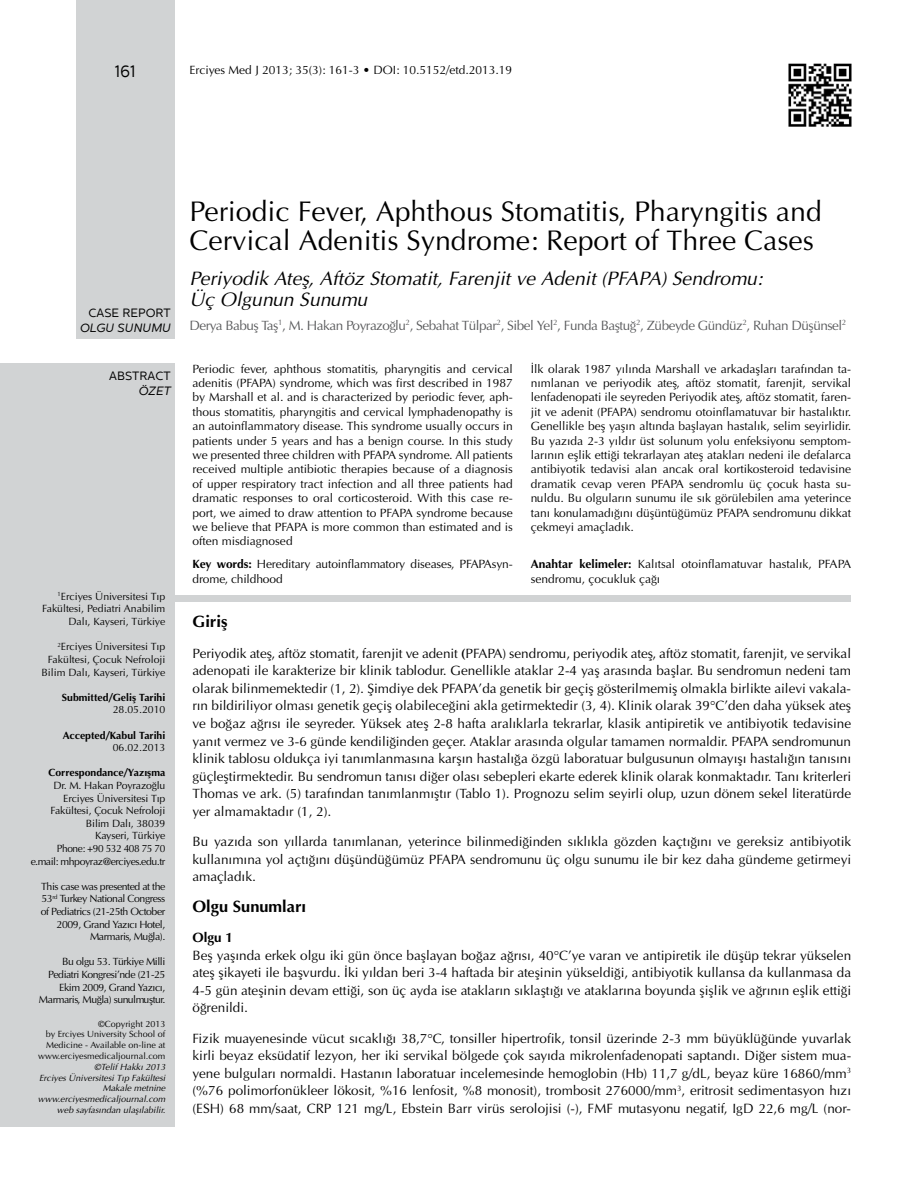
<style>
.page{position:relative;width:915px;height:1191px;background:#fff}
.page>*{position:absolute;margin:0;border:0;box-sizing:border-box;transform-origin:0 0}
.t1{font:28.5px/28.5px "Optima Normal Tr";color:#000}
.t2{font:19.5px/21px "Optima Italic Tr";color:#000}
.t3{font:16.5px "Optima Bold Tr";color:#000}
.t4{font:16.5px "Centrale Sans";color:#000}
.t5{font:13.5px/17.5px "Optima Normal Tr";color:#000;text-align:justify}
.t6{font:13.5px "Optima Normal Tr";letter-spacing:-.035em;color:#58595b}
.t7{font:13.5px "Optima Bold Tr";color:#000}
.t8{font:12px/14.4px "Optima Normal Tr";color:#000;text-align:justify}
.t9{font:12px "Centrale Sans";color:#000}
.t10{font:italic 12px "Centrale Sans";color:#000}
.t11{font:10.5px/12.6px "Optima Normal Tr";letter-spacing:-.03em;color:#000;text-align:right}
.t12{font:10.5px/12.6px "Optima Normal Tr";letter-spacing:-.01em;color:#000;text-align:right}
.t13{font:10.5px/12.6px "Optima Normal Tr";color:#000;text-align:right}
.t14{font:10.5px "Optima Bold Tr";color:#000}
.t15{font:9px/10.8px "Optima Italic Tr";color:#000;text-align:right}
.t16{font:9px/10.8px "Optima Normal Tr";color:#000;text-align:right}
.s1{font-family:"Optima Bold Tr"}
</style>
<div class="page">
<div style="left:76px;top:0;width:98px;height:338px;background:#d1d3d4"></div>
<div style="left:0;top:364px;width:174px;height:763px;background:#d1d3d4"></div>
<div style="left:174px;top:595px;width:676px;height:7px;background:#d1d3d4"></div>
<img style="left:788px;top:63px;width:64px;height:64px">
<p class="t4" style="left:115px;top:62px;width:23px">161</p>
<p class="t8" style="left:189px;top:62px;width:324px">Erciyes Med J 2013; 35(3): 161-3 • DOI: 10.5152/etd.2013.19</p>
<p class="t9" style="left:88px;top:306px;width:84px">CASE REPORT</p>
<p class="t10" style="left:80px;top:321px;width:92px">OLGU SUNUMU</p>
<p class="t9" style="left:109px;top:369px;width:63px">ABSTRACT</p>
<p class="t10" style="left:138px;top:384px;width:34px">ÖZET</p>
<p class="t13" style="left:42px;top:590px;width:125px"><sup>1</sup>Erciyes Üniversitesi Tıp<br>Fakültesi, Pediatri Anabilim<br>Dalı, Kayseri, Türkiye</p>
<p class="t13" style="left:41px;top:640px;width:125px"><sup>2</sup>Erciyes Üniversitesi Tıp<br>Fakültesi, Çocuk Nefroloji<br>Bilim Dalı, Kayseri, Türkiye</p>
<p class="t14" style="left:62px;top:690px;width:105px">Submitted/Geliş Tarihi</p>
<p class="t11" style="left:113px;top:703px;width:54px">28.05.2010</p>
<p class="t14" style="left:63px;top:728px;width:104px">Accepted/Kabul Tarihi</p>
<p class="t11" style="left:113px;top:741px;width:54px">06.02.2013</p>
<p class="t14" style="left:48px;top:766px;width:118px">Correspondance/Yazışma</p>
<p class="t12" style="left:31px;top:779px;width:136px">Dr. M. Hakan Poyrazoğlu<br>Erciyes Üniversitesi Tıp<br>Fakültesi, Çocuk Nefroloji<br>Bilim Dalı, 38039<br>Kayseri, Türkiye<br>Phone: +90 532 408 75 70 e.mail: mhpoyraz@erciyes.edu.tr</p>
<p class="t11" style="left:41px;top:880px;width:126px">This case was presented at the<br>53<sup>rd</sup> Turkey National Congress of Pediatrics (21-25th October<br>2009, Grand Yazıcı Hotel,<br>Marmaris, Muğla).</p>
<p class="t11" style="left:39px;top:955px;width:128px">Bu olgu 53. Türkiye Milli<br>Pediatri Kongresi’nde (21-25<br>Ekim 2009, Grand Yazıcı,<br>Marmaris, Muğla) sunulmuştur.</p>
<p class="t16" style="left:38px;top:1018px;width:129px">©Copyright 2013<br>by Erciyes University School of<br>Medicine - Available on-line at www.erciyesmedicaljournal.com</p>
<p class="t15" style="left:38px;top:1061px;width:129px">©Telif Hakkı 2013<br>Erciyes Üniversitesi Tıp Fakültesi<br>Makale metnine www.erciyesmedicaljournal.com web sayfasından ulaşılabilir.</p>
<h1 class="t1" style="left:189px;top:197px;width:633px">Periodic Fever, Aphthous Stomatitis, Pharyngitis and<br>Cervical Adenitis Syndrome: Report of Three Cases</h1>
<h2 class="t2" style="left:189px;top:268px;width:574px">Periyodik Ateş, Aftöz Stomatit, Farenjit ve Adenit (PFAPA) Sendromu:<br>Üç Olgunun Sunumu</h2>
<p class="t6" style="left:189px;top:317px;width:658px">Derya Babuş Taş<sup>1</sup>, M. Hakan Poyrazoğlu<sup>2</sup>, Sebahat Tülpar<sup>2</sup>, Sibel Yel<sup>2</sup>, Funda Baştuğ<sup>2</sup>, Zübeyde Gündüz<sup>2</sup>, Ruhan Düşünsel<sup>2</sup></p>
<p class="t8" style="left:192px;top:361px;width:321px">Periodic fever, aphthous stomatitis, pharyngitis and cervical adenitis (PFAPA) syndrome, which was first described in 1987 by Marshall et al. and is characterized by periodic fever, aph&shy;thous stomatitis, pharyngitis and cervical lymphadenopathy is an autoinflammatory disease. This syndrome usually occurs in patients under 5 years and has a benign course. In this study we presented three children with PFAPA syndrome. All patients received multiple antibiotic therapies because of a diagnosis of upper respiratory tract infection and all three patients had dramatic responses to oral corticosteroid. With this case re&shy;port, we aimed to draw attention to PFAPA syndrome because we believe that PFAPA is more common than estimated and is often misdiagnosed</p>
<p class="t8" style="left:192px;top:557px;width:321px"><span class="s1">Key words:</span> Hereditary autoinflammatory diseases, PFAPAsyn&shy;drome, childhood</p>
<p class="t8" style="left:530px;top:361px;width:321px">İlk olarak 1987 yılında Marshall ve arkadaşları tarafından ta&shy;nımlanan ve periyodik ateş, aftöz stomatit, farenjit, servikal lenfadenopati ile seyreden Periyodik ateş, aftöz stomatit, faren&shy;jit ve adenit (PFAPA) sendromu otoinflamatuvar bir hastalıktır.<br>Genellikle beş yaşın altında başlayan hastalık, selim seyirlidir.<br>Bu yazıda 2-3 yıldır üst solunum yolu enfeksiyonu semptom&shy;larının eşlik ettiği tekrarlayan ateş atakları nedeni ile defalarca antibiyotik tedavisi alan ancak oral kortikosteroid tedavisine dramatik cevap veren PFAPA sendromlu üç çocuk hasta su&shy;nuldu. Bu olguların sunumu ile sık görülebilen ama yeterince tanı konulamadığını düşüntüğümüz PFAPA sendromunu dikkat çekmeyi amaçladık.</p>
<p class="t8" style="left:530px;top:557px;width:321px"><span class="s1">Anahtar kelimeler:</span> Kalıtsal otoinflamatuvar hastalık, PFAPA sendromu, çocukluk çağı</p>
<p class="t3" style="left:192px;top:611px;width:36px">Giriş</p>
<p class="t5" style="left:192px;top:644px;width:660px">Periyodik ateş, aftöz stomatit, farenjit ve adenit <span class="s1">(</span>PFAPA) sendromu, periyodik ateş, aftöz stomatit, farenjit, ve servikal adenopati ile karakterize bir klinik tablodur. Genellikle ataklar 2-4 yaş arasında başlar. Bu sendromun nedeni tam olarak bilinmemektedir (1, 2). Şimdiye dek PFAPA’da genetik bir geçiş gösterilmemiş olmakla birlikte ailevi vakala&shy;rın bildiriliyor olması genetik geçiş olabileceğini akla getirmektedir (3, 4). Klinik olarak 39°C’den daha yüksek ateş ve boğaz ağrısı ile seyreder. Yüksek ateş 2-8 hafta aralıklarla tekrarlar, klasik antipiretik ve antibiyotik tedavisine yanıt vermez ve 3-6 günde kendiliğinden geçer. Ataklar arasında olgular tamamen normaldir. PFAPA sendromunun klinik tablosu oldukça iyi tanımlanmasına karşın hastalığa özgü laboratuar bulgusunun olmayışı hastalığın tanısını güçleştirmektedir. Bu sendromun tanısı diğer olası sebepleri ekarte ederek klinik olarak konmaktadır. Tanı kriterleri Thomas ve ark. (5) tarafından tanımlanmıştır (Tablo 1). Prognozu selim seyirli olup, uzun dönem sekel literatürde yer almamaktadır (1, 2).</p>
<p class="t5" style="left:192px;top:833px;width:660px">Bu yazıda son yıllarda tanımlanan, yeterince bilinmediğinden sıklıkla gözden kaçtığını ve gereksiz antibiyotik kullanımına yol açtığını düşündüğümüz PFAPA sendromunu üç olgu sunumu ile bir kez daha gündeme getirmeyi amaçladık.</p>
<p class="t3" style="left:192px;top:896px;width:115px">Olgu Sunumları</p>
<p class="t7" style="left:192px;top:929px;width:42px">Olgu 1</p>
<p class="t5" style="left:192px;top:946px;width:660px">Beş yaşında erkek olgu iki gün önce başlayan boğaz ağrısı, 40°C’ye varan ve antipiretik ile düşüp tekrar yükselen ateş şikayeti ile başvurdu. İki yıldan beri 3-4 haftada bir ateşinin yükseldiği, antibiyotik kullansa da kullanmasa da 4-5 gün ateşinin devam ettiği, son üç ayda ise atakların sıklaştığı ve ataklarına boyunda şişlik ve ağrının eşlik ettiği öğrenildi.</p>
<p class="t5" style="left:192px;top:1029px;width:660px">Fizik muayenesinde vücut sıcaklığı 38,7°C, tonsiller hipertrofik, tonsil üzerinde 2-3 mm büyüklüğünde yuvarlak kirli beyaz eksüdatif lezyon, her iki servikal bölgede çok sayıda mikrolenfadenopati saptandı. Diğer sistem mua&shy;yene bulguları normaldi. Hastanın laboratuar incelemesinde hemoglobin (Hb) 11,7 g/dL, beyaz küre 16860/mm<sup>3 </sup>(%76 polimorfonükleer lökosit, %16 lenfosit, %8 monosit), trombosit 276000/mm<sup>3</sup>, eritrosit sedimentasyon hızı (ESH) 68 mm/saat, CRP 121 mg/L, Ebstein Barr virüs serolojisi (-), FMF mutasyonu negatif, IgD 22,6 mg/L (nor-</p>
</div>
